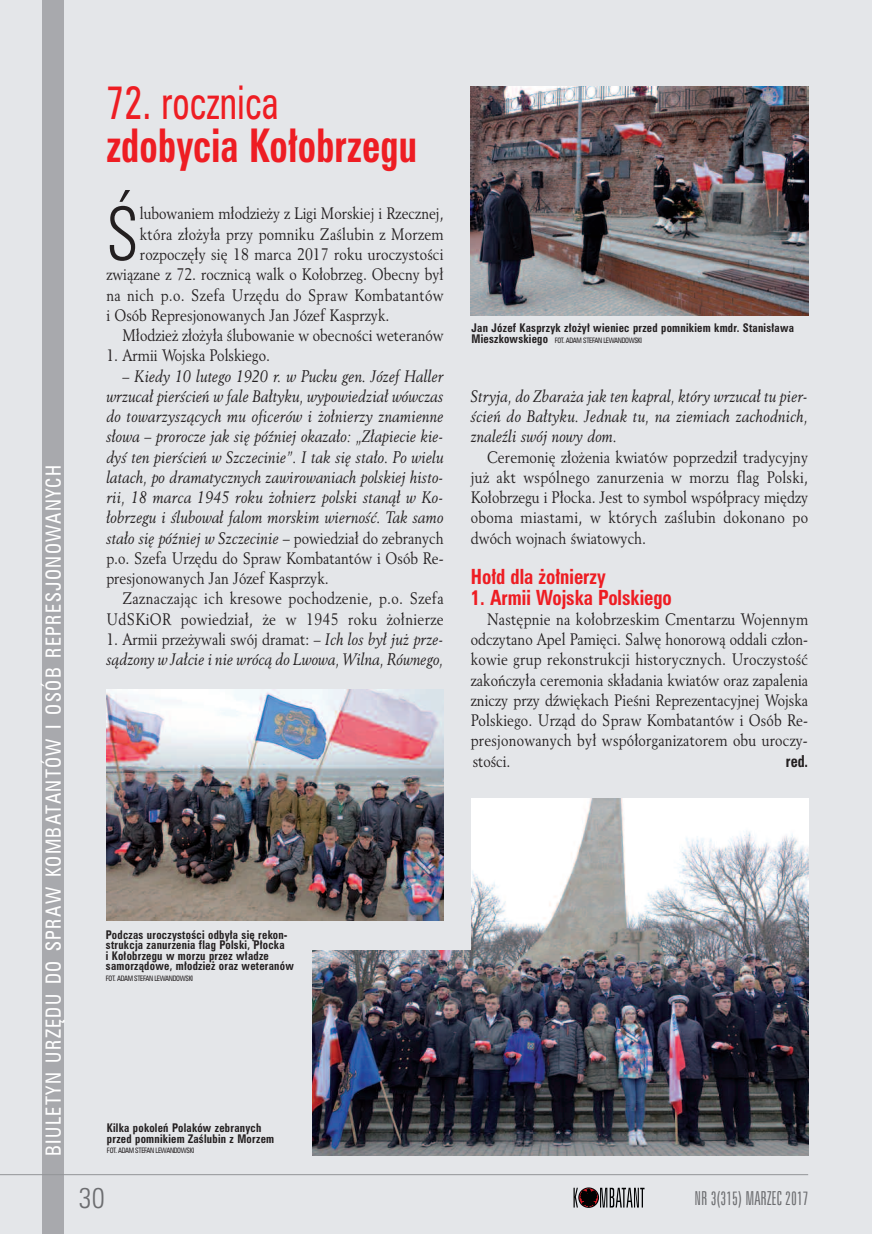
<style>
.page{position:relative;width:872px;height:1234px;background:#fff}
.page>*{position:absolute;margin:0;border:0;box-sizing:border-box;transform-origin:0 0}
.t1{font:73.95px "Zurich Lt Cn EU Normal";color:#231f20;scale:.87 1}
.t2{font:46.5px "Zurich Cn EU Bold";letter-spacing:.005em;color:#ee1d23;scale:.8 1}
.t3{font:46.5px "Zurich Cn EU Normal";letter-spacing:.005em;color:#ee1d23;scale:.8 1}
.t4{font:28.5px "Zurich Lt Cn EU Normal";color:#6c6d70}
.t5{font:21px "Zurich Cn EU Normal";letter-spacing:.07em;color:#fff;scale:.92 1}
.t6{font:21px "Zurich Cn EU Bold";color:#ee1d23;scale:.9 1}
.t7{font:19.2px "Zurich Lt X Cn EU Normal";color:#6c6d70}
.t8{font:16.5px/20.2px "Revival 565 EU Normal";color:#231f20;text-align:justify;scale:.87 1}
.t9{font:16.5px/20.2px "Revival 565 EU Italic";color:#231f20;text-align:justify;scale:.87 1}
.t10{font:16.5px/20.2px "Revival 565 EU Normal";letter-spacing:.02em;color:#231f20;text-align:right;scale:.87 1}
.t11{font:16.5px "Zurich Cn EU Bold";color:#231f20;scale:.87 1}
.t12{font:12px/10.5px "Zurich Cn EU Bold";letter-spacing:.025em;color:#231f20;scale:.9 1}
.t13{font:7.5px "Zurich Cn EU Normal";letter-spacing:-.05em;color:#231f20;scale:.9 1}
.s1{font-family:"Revival 565 EU Normal"}
.s2{font-family:"Revival 565 EU Italic"}
.s3{font-family:"Zurich Cn EU Bold";font-size:12px}
</style>
<div class="page">
<div style="left:0;top:0;width:872px;height:1233px;background:#e4e6e9"></div>
<svg style="left:573px;top:1187px;width:71px;height:20px"></svg>
<img style="left:471px;top:86px;width:337px;height:230px">
<div style="left:43px;top:0;width:21px;height:1233px;background:#a8a9ad"></div>
<hr style="left:0;top:1173px;width:808px;height:1px;background:#939598">
<img style="left:312px;top:798px;width:496px;height:357px">
<div style="left:186px;top:764px;width:285px;height:185px;background:#e4e6e9"></div>
<img style="left:106px;top:689px;width:337px;height:231px">
<p class="t5" style="left:41px;top:1155px;width:752px;rotate:-90deg">BIULETYN URZĘDU DO SPRAW KOMBATANTÓW I OSÓB REPRESJONOWANYCH</p>
<h2 class="t3" style="left:106px;top:74px;width:217px">72. rocznica</h2>
<h2 class="t2" style="left:106px;top:117px;width:390px">zdobycia Kołobrzegu</h2>
<h1 class="t1" style="left:106px;top:189px;width:39px">Ś</h1>
<p class="t8" style="left:140px;top:204px;width:350px">lubowaniem młodzieży z Ligi Morskiej i Rzecznej,</p>
<p class="t8" style="left:140px;top:224px;width:350px">która złożyła przy pomniku Zaślubin z Morzem</p>
<p class="t8" style="left:140px;top:245px;width:350px">rozpoczęły się 18 marca 2017 roku uroczystości</p>
<p class="t8" style="left:106px;top:265px;width:389px">związane z 72. rocznicą walk o Kołobrzeg. Obecny był</p>
<p class="t10" style="left:106px;top:285px;width:389px">na nich p.o. Szefa Urzędu do Spraw Kombatantów</p>
<p class="t8" style="left:106px;top:305px;width:327px">i Osób Represjonowanych Jan Józef Kasprzyk.</p>
<p class="t8" style="left:122px;top:326px;width:370px">Młodzież złożyła ślubowanie w obecności weteranów</p>
<p class="t8" style="left:106px;top:346px;width:190px">1. Armii Wojska Polskiego.</p>
<p class="t9" style="left:106px;top:366px;width:389px;text-indent:16px">– Kiedy 10 lutego 1920 r. w Pucku gen. Józef Haller wrzucał pierścień w fale Bałtyku, wypowiedział wówczas do towarzyszących mu oficerów i żołnierzy znamienne słowa – prorocze jak się później okazało: „Złapiecie kie&shy;dyś ten pierścień w Szczecinie”. I tak się stało. Po wielu latach, po dramatycznych zawirowaniach polskiej histo&shy;rii, 18 marca 1945 roku żołnierz polski stanął w Ko&shy;łobrzegu i ślubował falom morskim wierność. Tak samo stało się później w Szczecinie <span class="s1">– powiedział do zebranych</span></p>
<p class="t8" style="left:106px;top:548px;width:389px">p.o. Szefa Urzędu do Spraw Kombatantów i Osób Re&shy;presjonowanych Jan Józef Kasprzyk.</p>
<p class="t10" style="left:106px;top:589px;width:389px">Zaznaczając ich kresowe pochodzenie, p.o. Szefa<br>UdSKiOR powiedział, że w 1945 roku żołnierze</p>
<p class="t8" style="left:106px;top:629px;width:389px">1. Armii przeżywali swój dramat: <span class="s2">– Ich los był już prze-</span></p>
<p class="t9" style="left:106px;top:650px;width:389px">sądzony w Jałcie i nie wrócą do Lwowa, Wilna, Równego,</p>
<p class="t12" style="left:471px;top:322px;width:360px">Jan Józef Kasprzyk złożył wieniec przed pomnikiem kmdr. Stanisława</p>
<p class="t13" style="left:471px;top:335px;width:191px"><span class="s3">Mieszkowskiego</span> FOT. ADAM STEFAN LEWANDOWSKI</p>
<p class="t9" style="left:471px;top:386px;width:389px">Stryja, do Zbaraża jak ten kapral, który wrzucał tu pier&shy;ścień do Bałtyku. Jednak tu, na ziemiach zachodnich, znaleźli swój nowy dom.</p>
<p class="t8" style="left:471px;top:447px;width:389px;text-indent:16px">Ceremonię złożenia kwiatów poprzedził tradycyjny już akt wspólnego zanurzenia w morzu flag Polski, Kołobrzegu i Płocka. Jest to symbol współpracy między oboma miastami, w których zaślubin dokonano po dwóch wojnach światowych.</p>
<p class="t6" style="left:471px;top:563px;width:151px">Hołd dla żołnierzy</p>
<p class="t6" style="left:471px;top:584px;width:225px">1. Armii Wojska Polskiego</p>
<p class="t8" style="left:471px;top:609px;width:389px;text-indent:16px">Następnie na kołobrzeskim Cmentarzu Wojennym odczytano Apel Pamięci. Salwę honorową oddali człon&shy;kowie grup rekonstrukcji historycznych. Uroczystość zakończyła ceremonia składania kwiatów oraz zapalenia zniczy przy dźwiękach Pieśni Reprezentacyjnej Wojska Polskiego. Urząd do Spraw Kombatantów i Osób Re&shy;presjonowanych był współorganizatorem obu uroczy&shy;stości.</p>
<p class="t11" style="left:786px;top:750px;width:27px">red.</p>
<p class="t12" style="left:106px;top:928px;width:210px">Podczas uroczystości odbyła się rekon&shy;strukcja zanurzenia flag Polski, Płocka<br>i Kołobrzegu w morzu przez władze samorządowe, młodzież oraz weteranów</p>
<p class="t13" style="left:106px;top:973px;width:98px">FOT. ADAM STEFAN LEWANDOWSKI</p>
<p class="t12" style="left:107px;top:1122px;width:187px">Kilka pokoleń Polaków zebranych przed pomnikiem Zaślubin z Morzem</p>
<p class="t13" style="left:107px;top:1145px;width:98px">FOT. ADAM STEFAN LEWANDOWSKI</p>
<h3 class="t4" style="left:79px;top:1179px;width:28px">30</h3>
<p class="t7" style="left:694px;top:1186px;width:116px">NR 3(315) MARZEC 2017</p>
</div>
